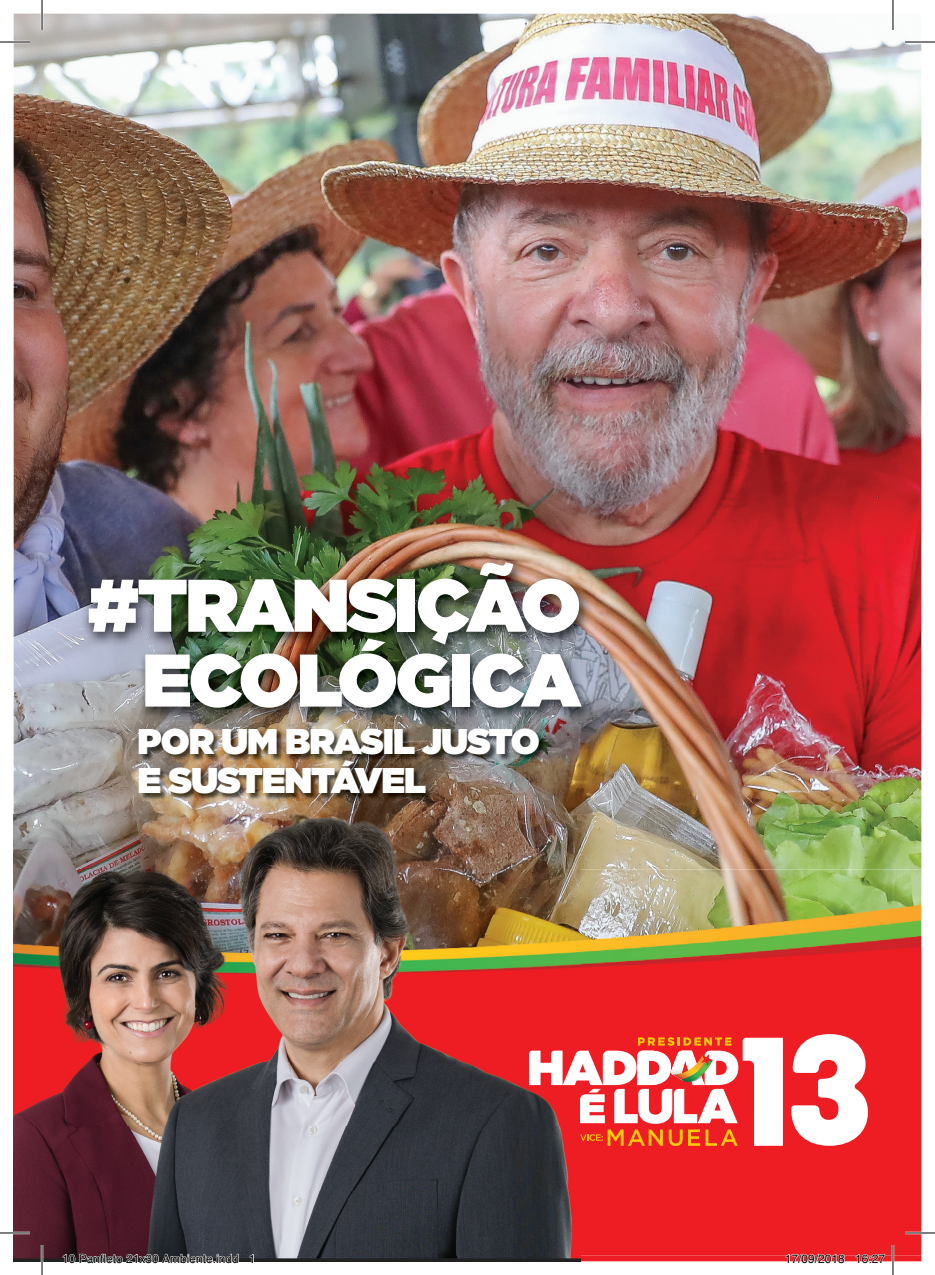
<style>
.page{position:relative;width:935px;height:1275px;background:#fff}
.page>*{position:absolute;margin:0;border:0;box-sizing:border-box;transform-origin:0 0}
.t1{font:900 74.4px/74.8px "Gotham";letter-spacing:-.03em;color:#fff;text-align:right}
.t2{font:900 35.8px/38.8px "Gotham";letter-spacing:-.03em;color:#fff}
.t3{font:12px "Helvetica";color:#000}
</style>
<div class="page">
<img style="left:14px;top:14px;width:907px;height:855px">
<img style="left:81px;top:557px;width:513px;height:166px">
<img style="left:140px;top:729px;width:405px;height:71px">
<img style="left:580px;top:1255px;width:341px;height:6px">
<img style="left:580px;top:869px;width:341px;height:386px">
<img style="left:14px;top:815px;width:566px;height:446px">
<svg style="left:791px;top:1034px;width:76px;height:111px"></svg>
<svg style="left:529px;top:1037px;width:253px;height:109px"></svg>
<hr style="left:0;top:41px;width:30px;height:2px;background:#fff">
<hr style="left:904px;top:41px;width:30px;height:2px;background:#fff">
<hr style="left:0;top:1231px;width:30px;height:3px;background:#fff">
<hr style="left:904px;top:1231px;width:30px;height:3px;background:#fff">
<hr style="left:41px;top:0;width:2px;height:30px;background:#fff">
<hr style="left:41px;top:1245px;width:2px;height:30px;background:#fff">
<hr style="left:891px;top:0;width:3px;height:30px;background:#fff">
<hr style="left:891px;top:1245px;width:3px;height:30px;background:#fff">
<hr style="left:0;top:42px;width:30px;height:1px;background:#000">
<hr style="left:904px;top:42px;width:30px;height:1px;background:#000">
<hr style="left:0;top:1232px;width:30px;height:1px;background:#000">
<hr style="left:904px;top:1232px;width:30px;height:1px;background:#000">
<hr style="left:42px;top:0;width:1px;height:30px;background:#000">
<hr style="left:42px;top:1245px;width:1px;height:30px;background:#000">
<hr style="left:892px;top:0;width:1px;height:30px;background:#000">
<hr style="left:892px;top:1245px;width:1px;height:30px;background:#000">
<svg style="left:62px;top:1253px;width:177px;height:9px"></svg>
<svg style="left:249px;top:1253px;width:5px;height:9px"></svg>
<svg style="left:785px;top:1253px;width:60px;height:9px"></svg>
<svg style="left:855px;top:1253px;width:30px;height:9px"></svg>
<h1 class="t1" style="left:87px;top:567px;width:495px">#TRANSIÇÃO<br>ECOLÓGICA</h1>
<h2 class="t2" style="left:138px;top:722px;width:403px">POR UM BRASIL JUSTO<br>E SUSTENTÁVEL</h2>
<p class="t3" style="left:62px;top:1249px;width:195px">10 Panfleto 21x30 Ambiente.indd 1</p>
<p class="t3" style="left:784px;top:1249px;width:102px">17/09/2018 16:27</p>
</div>
